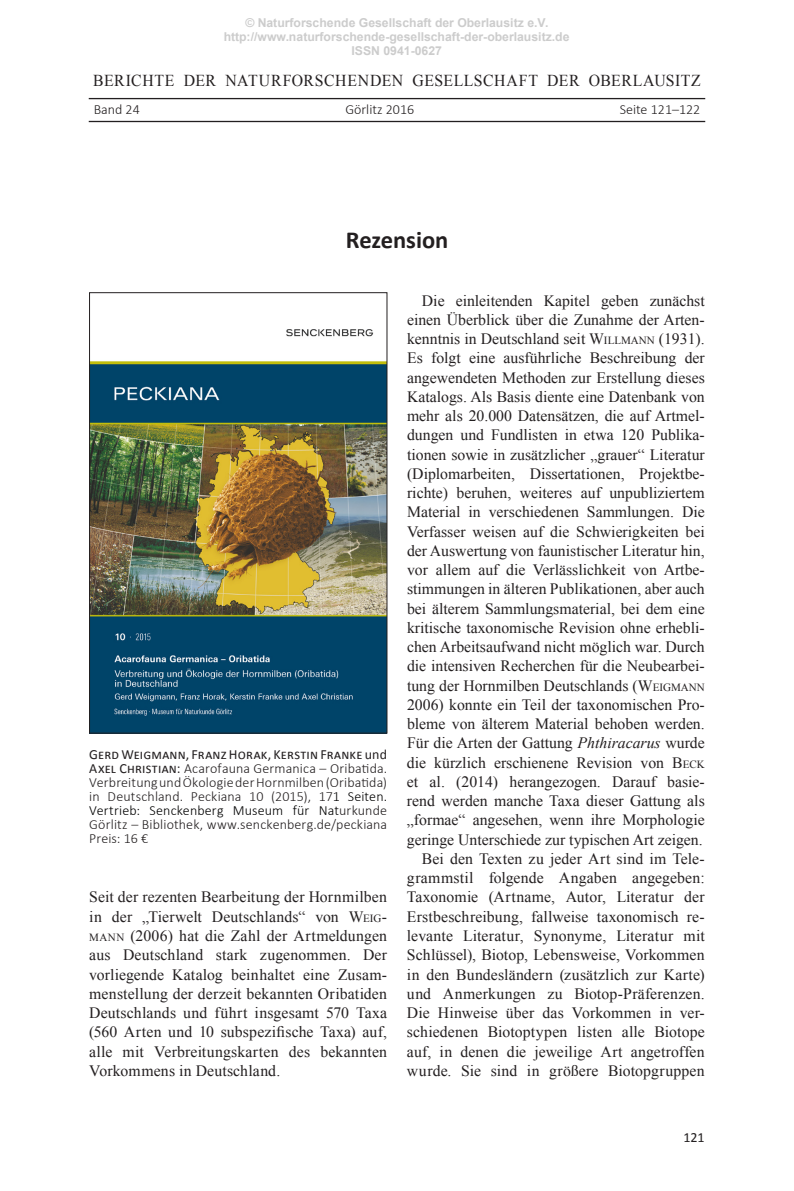
<style>
.page{position:relative;width:794px;height:1191px;background:#fff}
.page>*{position:absolute;margin:0;border:0;box-sizing:border-box;transform-origin:0 0}
.Haupttitel{font:700 24.5px "Calibri";letter-spacing:-.005em;color:#231f20}
.t1{font:16.62px "Times New Roman";letter-spacing:.03em;color:#231f20;scale:.95 1}
.Grundtext{font:15.75px/19.2px "Times New Roman";letter-spacing:.005em;color:#231f20;text-align:justify}
.t2{font:300 14px/14px "Calibri";letter-spacing:.005em;color:#231f20;text-align:justify}
.t3{font:14px "Calibri";color:#231f20}
.t4{font:700 12.25px/14px "Arial";color:#ccc;text-align:center}
.s1{font-weight:400}
.s2{color:#000}
.s3{font-style:inherit}
.s4{font-size:11.03px}
.s5{font-style:italic}
</style>
<div class="page">
<hr style="left:89px;top:98px;width:616px;height:1px;background:#231f20">
<hr style="left:89px;top:121px;width:616px;height:1px;background:#231f20">
<img style="left:91px;top:329px;width:294px;height:402px">
<div style="left:89px;top:292px;width:298px;height:441px;border:1px solid #231f20"></div>
<p class="t4" style="left:224px;top:15px;width:347px">© Naturforschende Gesellschaft der Oberlausitz e.V. http://www.naturforschende-gesellschaft-der-oberlausitz.de<br>ISSN 0941-0627</p>
<p class="t1" style="left:93px;top:69px;width:641px">BERICHTE DER NATURFORSCHENDEN GESELLSCHAFT DER OBERLAUSITZ</p>
<p class="t2" style="left:94px;top:102px;width:48px">Band 24</p>
<p class="t2" style="left:345px;top:102px;width:70px">Görlitz 2016</p>
<p class="t2" style="left:620px;top:102px;width:82px">Seite 121–122</p>
<p class="Haupttitel" style="left:346px;top:224px;width:104px">Rezension</p>
<p class="t2" style="left:89px;top:747px;width:299px"><span class="s1">Gerd Weigmann, Franz Horak, Kerstin Franke und Axel Christian:</span> Acarofauna Germanica – Oribatida.<br>Verbreitung und Ökologie der Hornmilben (Oribatida) in Deutschland. Peckiana 10 (2015), 17<span class="s2">1 Seiten.<br>Vertrieb: Senckenberg Museum für Nat</span>urkunde Görlitz – Bibliothek, www.senckenberg.de/peckiana Preis: 16 €</p>
<p class="Grundtext" style="left:89px;top:887px;width:299px">Seit der rezenten Bearbeitung der Hornmilben in der „Tierwelt Deutschlands“ von <span class="s3">W</span><span class="s4">EIG</span><span class="s3">-</span><span class="s4">MANN</span> (2006) hat die Zahl der Artmeldungen aus Deutschland stark zugenommen. Der vorliegende Katalog beinhaltet eine Zusam&shy;menstellung der derzeit bekannten Oribatiden Deutschlands und führt insgesamt 570 Taxa (560 Arten und 10 subspezifische Taxa) auf, alle mit Verbreitungskarten des bekannten Vorkommens in Deutschland.</p>
<p class="Grundtext" style="left:407px;top:290px;width:299px;text-indent:15px">Die einleitenden Kapitel geben zunächst einen Überblick über die Zunahme der Arten&shy;kenntnis in Deutschland seit <span class="s3">W</span><span class="s4">ILLMANN</span> (1931).<br>Es folgt eine ausführliche Beschreibung der angewendeten Methoden zur Erstellung dieses Katalogs. Als Basis diente eine Datenbank von mehr als 20.000 Datensätzen, die auf Artmel&shy;dungen und Fundlisten in etwa 120 Publika&shy;tionen sowie in zusätzlicher „grauer“ Literatur (Diplomarbeiten, Dissertationen, Projektbe&shy;richte) beruhen, weiteres auf unpubliziertem Material in verschiedenen Sammlungen. Die Verfasser weisen auf die Schwierigkeiten bei der Auswertung von faunistischer Literatur hin, vor allem auf die Verlässlichkeit von Artbe&shy;stimmungen in älteren Publikationen, aber auch bei älterem Sammlungsmaterial, bei dem eine kritische taxonomische Revision ohne erhebli&shy;chen Arbeitsaufwand nicht möglich war. Durch die intensiven Recherchen für die Neubearbei&shy;tung der Hornmilben Deutschlands (<span class="s3">W</span><span class="s4">EIGMANN </span>2006) konnte ein Teil der taxonomischen Pro&shy;bleme von älterem Material behoben werden.<br>Für die Arten der Gattung <span class="s5">Phthiracarus</span> wurde die kürzlich erschienene Revision von <span class="s3">B</span><span class="s4">ECK </span>et al. (2014) herangezogen. Darauf basie&shy;rend werden manche Taxa dieser Gattung als „formae“ angesehen, wenn ihre Morphologie geringe Unterschiede zur typischen Art zeigen.</p>
<p class="Grundtext" style="left:407px;top:849px;width:299px;text-indent:15px">Bei den Texten zu jeder Art sind im Tele&shy;grammstil folgende Angaben angegeben:<br>Taxonomie (Artname, Autor, Literatur der Erstbeschreibung, fallweise taxonomisch re&shy;levante Literatur, Synonyme, Literatur mit Schlüssel), Biotop, Lebensweise, Vorkommen in den Bundesländern (zusätzlich zur Karte) und Anmerkungen zu Biotop-Präferenzen.<br>Die Hinweise über das Vorkommen in ver&shy;schiedenen Biotoptypen listen alle Biotope auf, in denen die jeweilige Art angetroffen wurde. Sie sind in größere Biotopgruppen</p>
<p class="t3" style="left:683px;top:1128px;width:23px">121</p>
</div>
